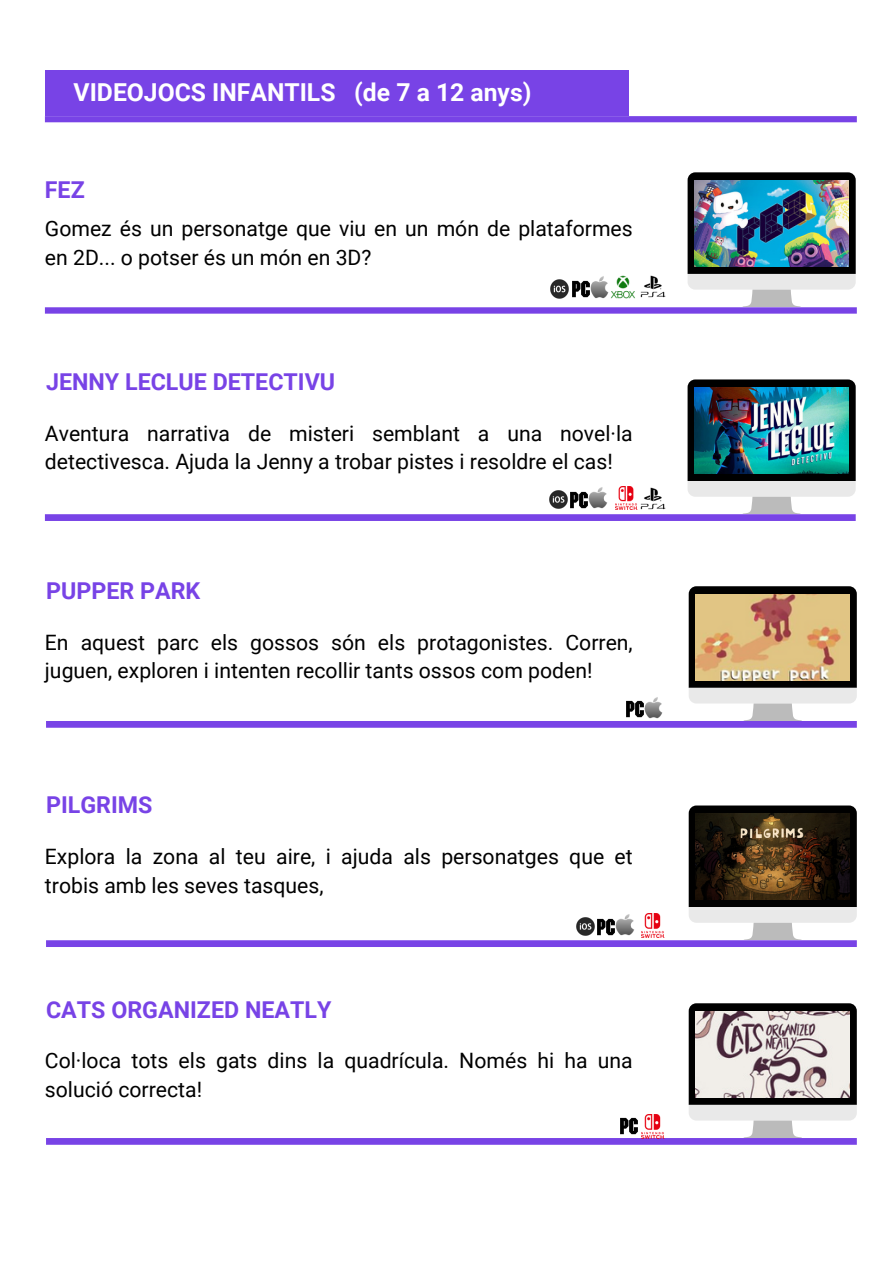
<style>
.page{position:relative;width:894px;height:1264px;background:#fff}
.page>*{position:absolute;margin:0;border:0;box-sizing:border-box;transform-origin:0 0}
.t1{font:700 24.75px "Roboto";color:#fff}
.t2{font:700 23.25px "Roboto";color:#7843e6}
.t3{font:21.15px/28.7px "Roboto";color:#010101}
</style>
<div class="page">
<div style="left:45px;top:70px;width:583px;height:46px;background:#7843e6"></div>
<div style="left:45px;top:116px;width:811px;height:6px;background:#7843e6"></div>
<div style="left:45px;top:307px;width:811px;height:6px;background:#7843e6"></div>
<svg style="left:687px;top:172px;width:168px;height:135px"></svg>
<img style="left:694px;top:180px;width:154px;height:86px">
<div style="left:45px;top:514px;width:810px;height:7px;background:#7843e6"></div>
<svg style="left:687px;top:379px;width:168px;height:135px"></svg>
<img style="left:694px;top:387px;width:154px;height:87px">
<div style="left:46px;top:721px;width:810px;height:6px;background:#7843e6"></div>
<svg style="left:688px;top:586px;width:168px;height:135px"></svg>
<img style="left:695px;top:594px;width:154px;height:86px">
<div style="left:46px;top:940px;width:810px;height:7px;background:#7843e6"></div>
<svg style="left:688px;top:805px;width:168px;height:135px"></svg>
<img style="left:695px;top:813px;width:154px;height:86px">
<div style="left:46px;top:1137px;width:810px;height:7px;background:#7843e6"></div>
<svg style="left:688px;top:1003px;width:168px;height:135px"></svg>
<img style="left:695px;top:1011px;width:154px;height:86px">
<img style="left:572px;top:281px;width:16px;height:16px">
<img style="left:588px;top:276px;width:47px;height:22px">
<img style="left:550px;top:279px;width:19px;height:20px">
<img style="left:640px;top:276px;width:25px;height:22px">
<img style="left:570px;top:491px;width:16px;height:17px">
<img style="left:586px;top:487px;width:22px;height:22px">
<img style="left:549px;top:490px;width:19px;height:19px">
<img style="left:615px;top:486px;width:22px;height:24px">
<img style="left:640px;top:487px;width:25px;height:23px">
<img style="left:597px;top:918px;width:16px;height:17px">
<img style="left:613px;top:914px;width:22px;height:22px">
<img style="left:576px;top:917px;width:19px;height:19px">
<img style="left:641px;top:913px;width:23px;height:24px">
<img style="left:626px;top:700px;width:16px;height:17px">
<img style="left:642px;top:697px;width:21px;height:21px">
<img style="left:620px;top:1117px;width:18px;height:17px">
<img style="left:641px;top:1114px;width:23px;height:24px">
<h4 class="t1" style="left:74px;top:78px;width:459px">VIDEOJOCS INFANTILS (de 7 a 12 anys)</h4>
<p class="t2" style="left:45px;top:176px;width:41px">FEZ</p>
<h3 class="t3" style="left:45px;top:215px;width:589px">Gomez és un personatge que viu en un món de plataformes en 2D... o potser és un món en 3D?</h3>
<p class="t2" style="left:46px;top:368px;width:290px">JENNY LECLUE DETECTIVU</p>
<p class="t3" style="left:45px;top:419px;width:589px">Aventura narrativa de misteri semblant a una novel·la detectivesca. Ajuda la Jenny a trobar pistes i resoldre el cas!</p>
<p class="t2" style="left:46px;top:577px;width:156px">PUPPER PARK</p>
<p class="t3" style="left:45px;top:628px;width:589px">En aquest parc els gossos són els protagonistes. Corren, juguen, exploren i intenten recollir tants ossos com poden!</p>
<p class="t2" style="left:46px;top:792px;width:108px">PILGRIMS</p>
<h2 class="t3" style="left:45px;top:842px;width:589px">Explora la zona al teu aire, i ajuda als personatges que et trobis amb les seves tasques,</h2>
<p class="t2" style="left:46px;top:996px;width:287px">CATS ORGANIZED NEATLY</p>
<p class="t3" style="left:45px;top:1046px;width:589px">Col·loca tots els gats dins la quadrícula. Només hi ha una solució correcta!</p>
</div>
